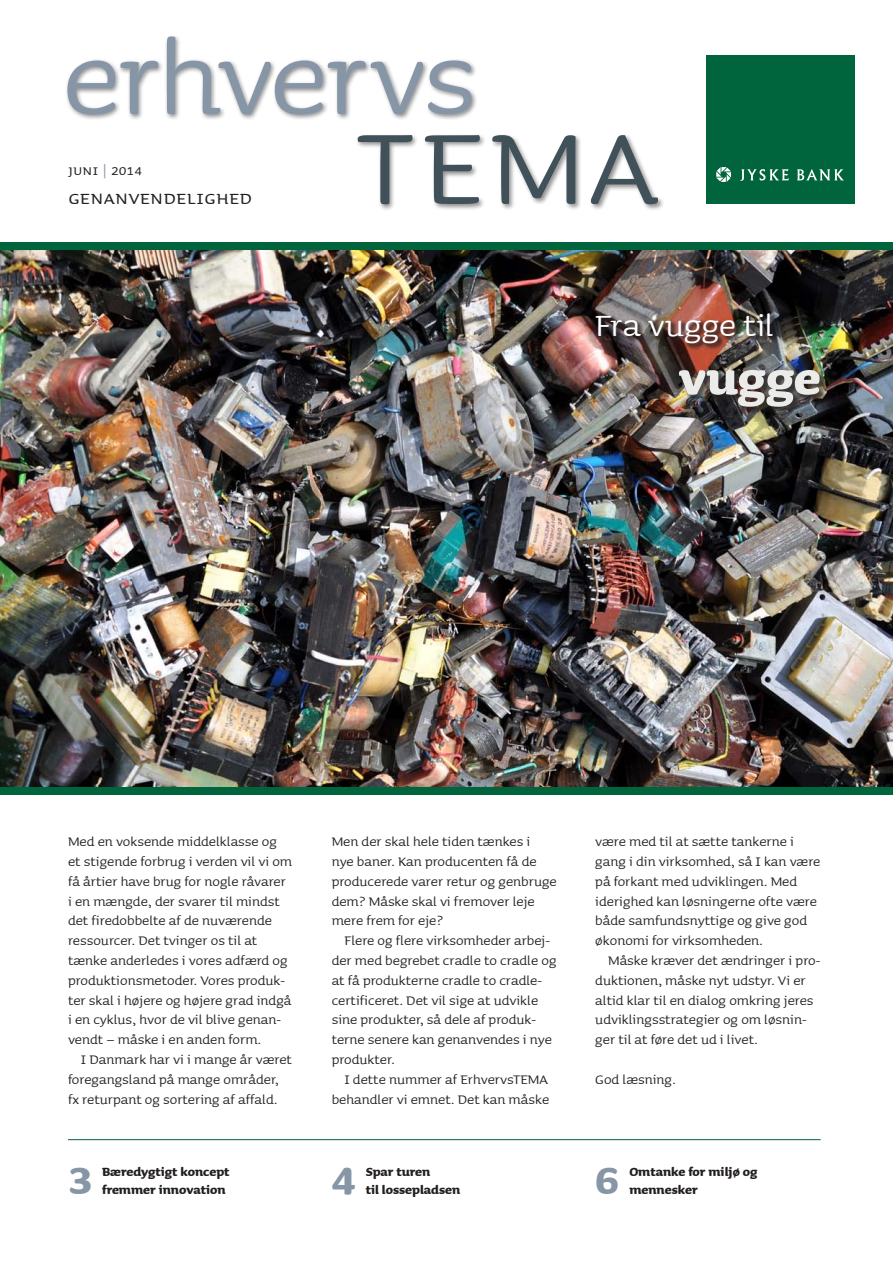
<style>
.page{position:relative;width:893px;height:1263px;background:#fff}
.page>*{position:absolute;margin:0;border:0;box-sizing:border-box;transform-origin:0 0}
.t1{font:132.75px "Jyske Sauna";letter-spacing:-.02em;color:#8796a6}
.t2{font:132.75px "Jyske Sauna";color:#41515a}
.t3{font:700 72px "Jyske Sauna";color:#fff}
.t4{font:700 58.5px "Jyske Sauna";letter-spacing:-.005em;color:#ebebea}
.t5{font:54px "Jyske Sauna";letter-spacing:-.01em;color:#fff}
.t6{font:700 48.15px "Jyske Sauna";color:#8796a6}
.t7{font:39px "Jyske Sauna";letter-spacing:-.005em;color:#fff}
.t8{font:24px "Jyske Sauna Sm Cp";color:#231f20}
.t9{font:18px "Jyske Sauna Sm Cp";color:#231f20}
.t10{font:16.5px/19.8px "Jyske Sauna";color:#231f20}
.t11{font:700 15px/18px "Jyske Sauna";color:#231f20}
.s1{color:#8796a6}
</style>
<div class="page">
<div style="left:0;top:242px;width:893px;height:553px;background:#00643d"></div>
<div style="left:65px;top:34px;width:600px;height:177px;background:#231f20;opacity:.5"></div>
<div style="left:706px;top:55px;width:149px;height:149px;background:#00643d"></div>
<svg style="left:740px;top:169px;width:49px;height:12px"></svg>
<svg style="left:716px;top:167px;width:15px;height:15px"></svg>
<svg style="left:797px;top:169px;width:47px;height:11px"></svg>
<img style="left:0;top:251px;width:893px;height:536px">
<div style="left:595px;top:312px;width:232px;height:102px;background:#231f20;opacity:.75"></div>
<hr style="left:68px;top:1139px;width:753px;height:1px;background:#00643d">
<h1 class="t1" style="left:63px;top:-7px;width:415px">erhvervs</h1>
<h1 class="t2" style="left:356px;top:83px;width:303px">TEMA</h1>
<p class="t9" style="left:68px;top:159px;width:76px">Juni <span class="s1">|</span> 2014</p>
<h3 class="t8" style="left:68px;top:182px;width:186px">genanvendelighed</h3>
<h3 class="t7" style="left:595px;top:300px;width:180px">Fra vugge til</h3>
<h3 class="t4" style="left:679px;top:341px;width:143px">vugge</h3>
<h3 class="t5" style="left:585px;top:297px;width:237px">Likviditet er</h3>
<h2 class="t3" style="left:691px;top:341px;width:131px">guld</h2>
<p class="t10" style="left:68px;top:831px;width:226px">Med en voksende middelklasse og et stigende forbrug i verden vil vi om få årtier have brug for nogle råvarer i en mængde, der svarer til mindst det firedobbelte af de nuværende ressourcer. Det tvinger os til at tænke anderledes i vores adfærd og produktionsmetoder. Vores produk&shy;ter skal i højere og højere grad indgå i en cyklus, hvor de vil blive genan&shy;vendt – måske i en anden form.</p>
<p class="t10" style="left:68px;top:1049px;width:225px;text-indent:13px">I Danmark har vi i mange år været foregangsland på mange områder, fx returpant og sortering af affald.</p>
<p class="t10" style="left:332px;top:831px;width:227px">Men der skal hele tiden tænkes i<br>nye baner. Kan producenten få de producerede varer retur og genbruge dem? Måske skal vi fremover leje mere frem for eje?</p>
<p class="t10" style="left:332px;top:930px;width:226px;text-indent:13px">Flere og flere virksomheder arbej&shy;der med begrebet cradle to cradle og at få produkterne cradle to cradle&shy;certificeret. Det vil sige at udvikle sine produkter, så dele af produk&shy;terne senere kan genanvendes i nye produkter.</p>
<p class="t10" style="left:332px;top:1068px;width:219px;text-align:right">I dette nummer af ErhvervsTEMA behandler vi emnet. Det kan måske</p>
<p class="t10" style="left:595px;top:831px;width:227px">være med til at sætte tankerne i gang i din virksomhed, så I kan være på forkant med udviklingen. Med iderighed kan løsningerne ofte være både samfundsnyttige og give god økonomi for virksomheden.</p>
<p class="t10" style="left:595px;top:950px;width:227px;text-indent:13px">Måske kræver det ændringer i pro&shy;duktionen, måske nyt udstyr. Vi er altid klar til en dialog omkring jeres udviklingsstrategier og om løsnin&shy;ger til at føre det ud i livet.</p>
<p class="t10" style="left:595px;top:1068px;width:82px">God læsning.</p>
<h3 class="t6" style="left:68px;top:1150px;width:26px">3</h3>
<p class="t11" style="left:102px;top:1162px;width:129px">Bæredygtigt koncept fremmer innovation</p>
<h3 class="t6" style="left:332px;top:1150px;width:26px">4</h3>
<p class="t11" style="left:366px;top:1162px;width:96px">Spar turen<br>til lossepladsen</p>
<h3 class="t6" style="left:595px;top:1150px;width:26px">6</h3>
<p class="t11" style="left:629px;top:1162px;width:129px">Omtanke for miljø og mennesker</p>
</div>
